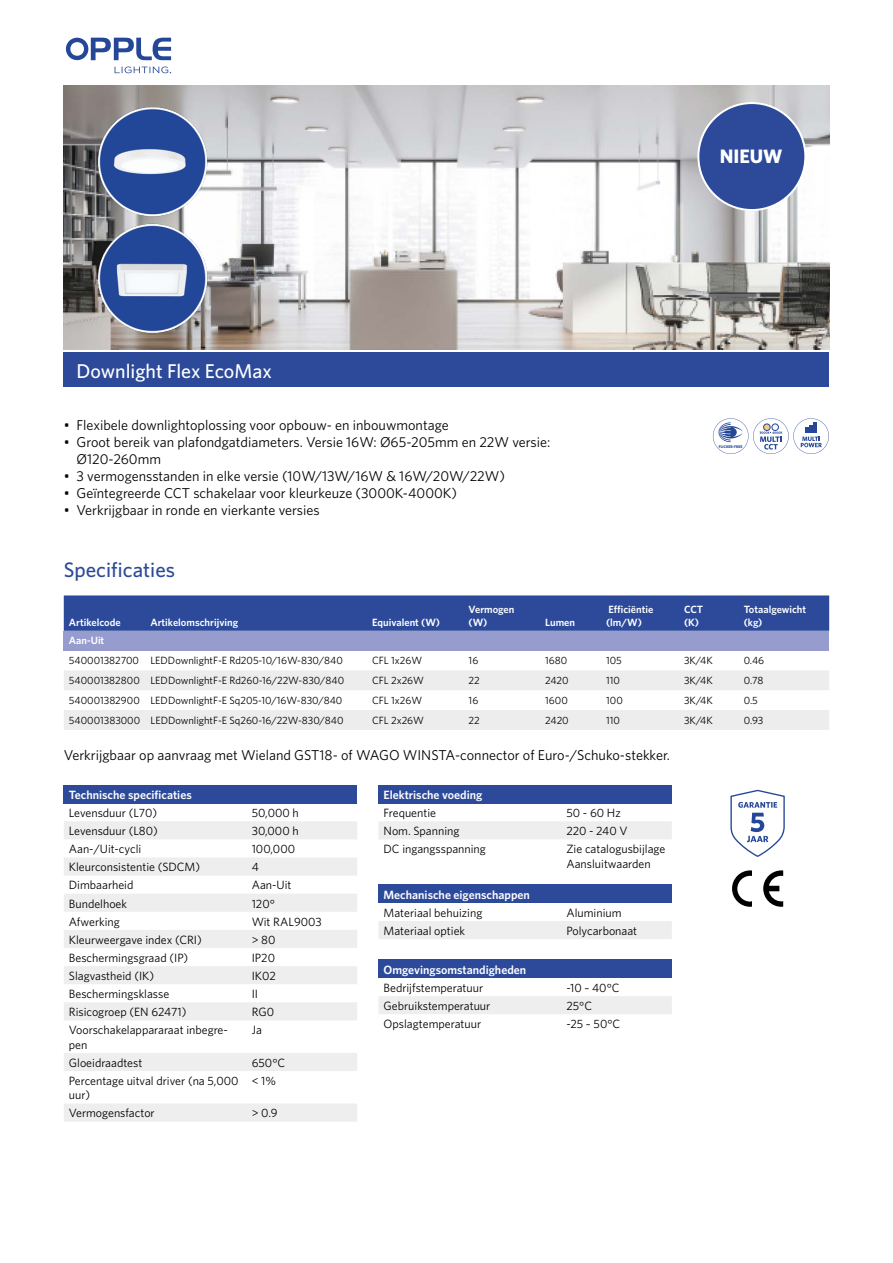
<style>
.page{position:relative;width:893px;height:1263px;background:#fff}
.page>*{position:absolute;margin:0;border:0;box-sizing:border-box;transform-origin:0 0}
.t1{font:500 21px "Whitney";color:#2d4a9a}
.t2{font:500 19.95px "Whitney";color:#fff}
.t3{font:700 19.5px "Whitney";color:#fff}
.t4{font:14.25px/17.1px "Whitney";color:#000}
.t5{font:12px/14.4px "Whitney";color:#000}
.t6{font:600 12px "Whitney";color:#fff}
.t7{font:10.5px "Whitney";color:#000}
.t8{font:600 10.5px/12.6px "Whitney";color:#fff}
.t9{font:700 3.75px "Whitney";color:#244798}
</style>
<div class="page">
<svg style="left:66px;top:37px;width:105px;height:36px"></svg>
<div style="left:64px;top:352px;width:765px;height:35px;background:#2d4a9a"></div>
<img style="left:64px;top:85px;width:765px;height:265px">
<svg style="left:713px;top:418px;width:116px;height:36px"></svg>
<div style="left:698px;top:103px;width:107px;height:107px;background:#2d4a9a;border-radius:50%"></div>
<div style="left:697px;top:102px;width:109px;height:109px;border:2px solid #fff;border-radius:50%"></div>
<div style="left:64px;top:595px;width:765px;height:36px;background:#2d4a9a"></div>
<div style="left:64px;top:631px;width:765px;height:20px;background:#979cce"></div>
<svg style="left:64px;top:670px;width:765px;height:60px;fill:#ededed"></svg>
<svg style="left:730px;top:790px;width:55px;height:67px"></svg>
<svg style="left:732px;top:870px;width:20px;height:37px"></svg>
<svg style="left:763px;top:870px;width:20px;height:37px"></svg>
<div style="left:64px;top:785px;width:293px;height:18px;background:#2d4a9a"></div>
<svg style="left:64px;top:821px;width:293px;height:301px"></svg>
<div style="left:378px;top:785px;width:294px;height:18px;background:#2d4a9a"></div>
<div style="left:379px;top:821px;width:293px;height:18px;background:#efeeef"></div>
<div style="left:378px;top:885px;width:294px;height:18px;background:#2d4a9a"></div>
<div style="left:379px;top:921px;width:293px;height:18px;background:#efeeef"></div>
<div style="left:378px;top:960px;width:294px;height:18px;background:#2d4a9a"></div>
<div style="left:379px;top:996px;width:293px;height:18px;background:#efeeef"></div>
<h3 class="t3" style="left:720px;top:143px;width:64px">NIEUW</h3>
<h2 class="t2" style="left:77px;top:357px;width:197px">Downlight Flex EcoMax</h2>
<p class="t4" style="left:64px;top:416px;width:386px">• Flexibele downlightoplossing voor opbouw- en inbouwmontage</p>
<p class="t4" style="left:77px;top:433px;width:475px;text-indent:-13px">• Groot bereik van plafondgatdiameters. Versie 16W: Ø65-205mm en 22W versie:<br>Ø120-260mm</p>
<p class="t4" style="left:64px;top:467px;width:443px">• 3 vermogensstanden in elke versie (10W/13W/16W &amp; 16W/20W/22W)</p>
<p class="t4" style="left:64px;top:484px;width:395px">• Geïntegreerde CCT schakelaar voor kleurkeuze (3000K-4000K)</p>
<p class="t4" style="left:64px;top:501px;width:258px">• Verkrijgbaar in ronde en vierkante versies</p>
<h1 class="t1" style="left:64px;top:555px;width:113px">Specificaties</h1>
<p class="t8" style="left:69px;top:615px;width:53px">Artikelcode</p>
<p class="t8" style="left:150px;top:615px;width:89px">Artikelomschrijving</p>
<p class="t8" style="left:372px;top:615px;width:69px">Equivalent (W)</p>
<p class="t8" style="left:469px;top:603px;width:47px">Vermogen (W)</p>
<p class="t8" style="left:545px;top:615px;width:31px">Lumen</p>
<p class="t9" style="left:719px;top:444px;width:25px">FLICKER-FREE</p>
<p class="t8" style="left:606px;top:603px;width:49px">Efficiëntie (lm/W)</p>
<p class="t8" style="left:684px;top:603px;width:21px">CCT (K)</p>
<p class="t8" style="left:744px;top:603px;width:64px">Totaalgewicht (kg)</p>
<p class="t8" style="left:69px;top:634px;width:37px">Aan-Uit</p>
<p class="t7" style="left:69px;top:653px;width:275px">540001382700 LEDDownlightF-E Rd205-10/16W-830/840</p>
<p class="t7" style="left:372px;top:653px;width:51px">CFL 1x26W</p>
<p class="t7" style="left:469px;top:653px;width:11px">16</p>
<p class="t7" style="left:545px;top:653px;width:24px">1680</p>
<p class="t7" style="left:606px;top:653px;width:17px">105</p>
<p class="t7" style="left:684px;top:653px;width:30px">3K/4K</p>
<p class="t7" style="left:744px;top:653px;width:22px">0.46</p>
<p class="t7" style="left:69px;top:673px;width:277px">540001382800 LEDDownlightF-E Rd260-16/22W-830/840</p>
<p class="t7" style="left:372px;top:673px;width:53px">CFL 2x26W</p>
<p class="t7" style="left:469px;top:673px;width:13px">22</p>
<p class="t7" style="left:545px;top:673px;width:25px">2420</p>
<p class="t7" style="left:606px;top:673px;width:15px">110</p>
<p class="t7" style="left:684px;top:673px;width:30px">3K/4K</p>
<p class="t7" style="left:744px;top:673px;width:21px">0.78</p>
<p class="t7" style="left:69px;top:693px;width:275px">540001382900 LEDDownlightF-E Sq205-10/16W-830/840</p>
<p class="t7" style="left:372px;top:693px;width:51px">CFL 1x26W</p>
<p class="t7" style="left:469px;top:693px;width:11px">16</p>
<p class="t7" style="left:545px;top:693px;width:24px">1600</p>
<p class="t7" style="left:606px;top:693px;width:18px">100</p>
<p class="t7" style="left:684px;top:693px;width:30px">3K/4K</p>
<p class="t7" style="left:744px;top:693px;width:16px">0.5</p>
<p class="t7" style="left:69px;top:713px;width:276px">540001383000 LEDDownlightF-E Sq260-16/22W-830/840</p>
<p class="t7" style="left:372px;top:713px;width:53px">CFL 2x26W</p>
<p class="t7" style="left:469px;top:713px;width:13px">22</p>
<p class="t7" style="left:545px;top:713px;width:25px">2420</p>
<p class="t7" style="left:606px;top:713px;width:15px">110</p>
<p class="t7" style="left:684px;top:713px;width:30px">3K/4K</p>
<p class="t7" style="left:744px;top:713px;width:21px">0.93</p>
<p class="t4" style="left:64px;top:746px;width:608px">Verkrijgbaar op aanvraag met Wieland GST18- of WAGO WINSTA-connector of Euro-/Schuko-stekker.</p>
<p class="t6" style="left:69px;top:787px;width:124px">Technische specificaties</p>
<p class="t5" style="left:69px;top:805px;width:90px">Levensduur (L70)</p>
<p class="t5" style="left:252px;top:805px;width:49px">50,000 h</p>
<p class="t5" style="left:69px;top:823px;width:91px">Levensduur (L80)</p>
<p class="t5" style="left:252px;top:823px;width:49px">30,000 h</p>
<p class="t5" style="left:69px;top:841px;width:74px">Aan-/Uit-cycli</p>
<p class="t5" style="left:252px;top:841px;width:45px">100,000</p>
<p class="t5" style="left:69px;top:860px;width:133px">Kleurconsistentie (SDCM)</p>
<p class="t5" style="left:252px;top:860px;width:9px">4</p>
<p class="t5" style="left:69px;top:878px;width:66px">Dimbaarheid</p>
<p class="t5" style="left:252px;top:878px;width:41px">Aan-Uit</p>
<p class="t5" style="left:69px;top:896px;width:60px">Bundelhoek</p>
<p class="t5" style="left:252px;top:896px;width:25px">120°</p>
<p class="t5" style="left:69px;top:914px;width:52px">Afwerking</p>
<p class="t5" style="left:252px;top:914px;width:72px">Wit RAL9003</p>
<p class="t5" style="left:69px;top:932px;width:134px">Kleurweergave index (CRI)</p>
<p class="t5" style="left:252px;top:932px;width:25px">&gt; 80</p>
<p class="t5" style="left:69px;top:950px;width:121px">Beschermingsgraad (IP)</p>
<p class="t5" style="left:252px;top:950px;width:25px">IP20</p>
<p class="t5" style="left:69px;top:968px;width:87px">Slagvastheid (IK)</p>
<p class="t5" style="left:252px;top:968px;width:26px">IK02</p>
<p class="t5" style="left:69px;top:986px;width:102px">Beschermingsklasse</p>
<p class="t5" style="left:252px;top:986px;width:8px">II</p>
<p class="t5" style="left:69px;top:1004px;width:119px">Risicogroep (EN 62471)</p>
<p class="t5" style="left:252px;top:1004px;width:24px">RG0</p>
<p class="t5" style="left:69px;top:1023px;width:160px">Voorschakelappararaat inbegre&shy;pen</p>
<p class="t5" style="left:252px;top:1023px;width:12px">Ja</p>
<p class="t5" style="left:69px;top:1055px;width:75px">Gloeidraadtest</p>
<p class="t5" style="left:252px;top:1055px;width:35px">650°C</p>
<p class="t5" style="left:69px;top:1073px;width:171px">Percentage uitval driver (na 5,000 uur)</p>
<p class="t5" style="left:252px;top:1073px;width:26px">&lt; 1%</p>
<p class="t5" style="left:69px;top:1106px;width:87px">Vermogensfactor</p>
<p class="t5" style="left:252px;top:1106px;width:27px">&gt; 0.9</p>
<p class="t6" style="left:384px;top:787px;width:100px">Elektrische voeding</p>
<p class="t5" style="left:384px;top:805px;width:54px">Frequentie</p>
<p class="t5" style="left:566px;top:805px;width:56px">50 - 60 Hz</p>
<p class="t5" style="left:384px;top:823px;width:77px">Nom. Spanning</p>
<p class="t5" style="left:566px;top:823px;width:63px">220 - 240 V</p>
<p class="t5" style="left:384px;top:841px;width:104px">DC ingangsspanning</p>
<p class="t5" style="left:566px;top:841px;width:100px">Zie catalogusbijlage<br>Aansluitwaarden</p>
<p class="t6" style="left:384px;top:886px;width:148px">Mechanische eigenschappen</p>
<p class="t5" style="left:384px;top:905px;width:100px">Materiaal behuizing</p>
<p class="t5" style="left:566px;top:905px;width:57px">Aluminium</p>
<p class="t5" style="left:384px;top:923px;width:83px">Materiaal optiek</p>
<p class="t5" style="left:566px;top:923px;width:72px">Polycarbonaat</p>
<p class="t6" style="left:384px;top:961px;width:144px">Omgevingsomstandigheden</p>
<p class="t5" style="left:384px;top:980px;width:101px">Bedrijfstemperatuur</p>
<p class="t5" style="left:566px;top:980px;width:55px">-10 ~ 40°C</p>
<p class="t5" style="left:384px;top:998px;width:108px">Gebruikstemperatuur</p>
<p class="t5" style="left:566px;top:998px;width:27px">25°C</p>
<p class="t5" style="left:384px;top:1016px;width:99px">Opslagtemperatuur</p>
<p class="t5" style="left:566px;top:1016px;width:55px">-25 ~ 50°C</p>
</div>
